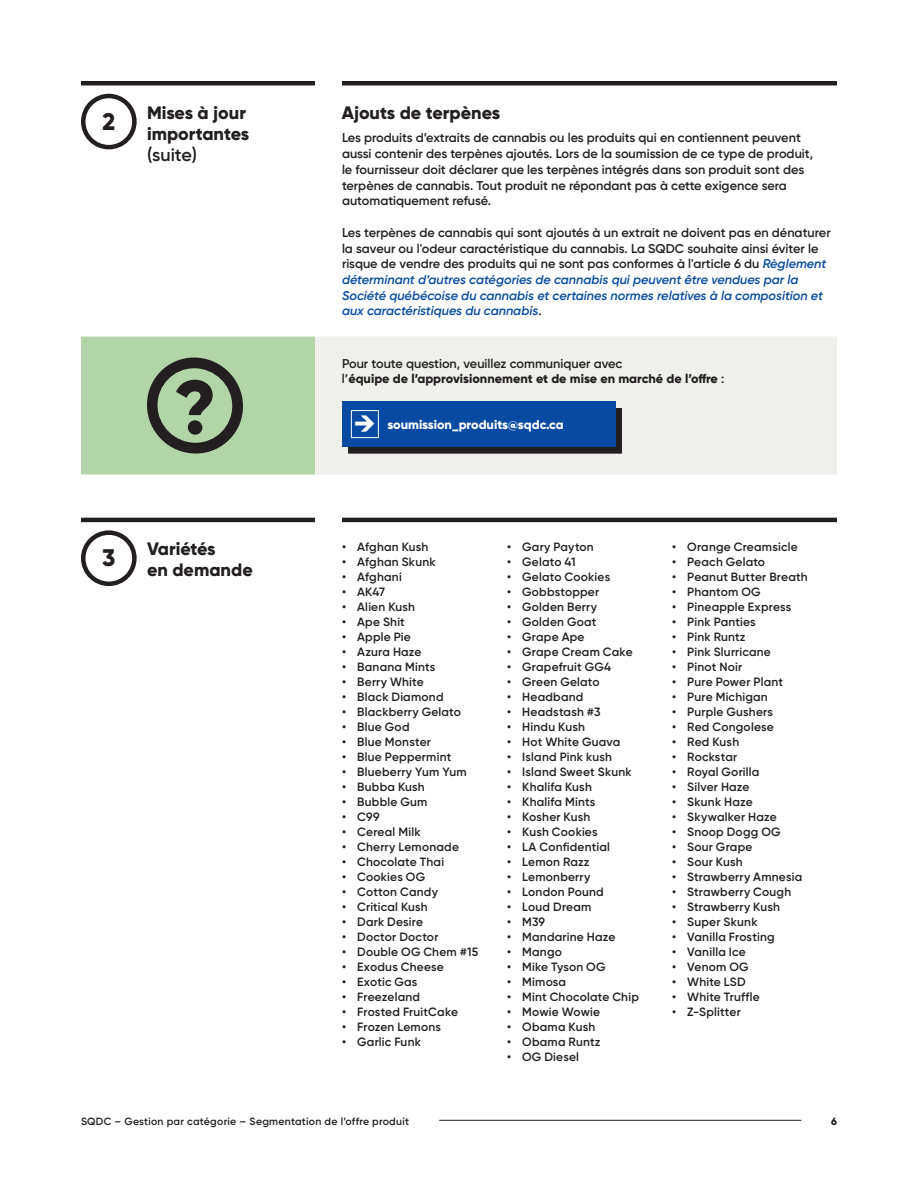
<style>
.page{position:relative;width:918px;height:1188px;background:#fff}
.page>*{position:absolute;margin:0;border:0;box-sizing:border-box;transform-origin:0 0}
.Texte_blanc{font:800 27px "Gilroy";color:#fff}
.Highlight2{font:800 24px "Gilroy";color:#231f20}
.T1{font:800 18px/21px "Gilroy";color:#231f20}
.T1-2{font:600 18px "Gilroy";letter-spacing:-.005em;color:#231f20}
.Texte{font:600 12.75px/15.8px "Gilroy";color:#231f20}
.Texte-2{font:800 12.75px/15.8px "Gilroy";color:#231f20}
.Texte-3{font:800 12.75px "Gilroy";color:#fff}
.t1{font:600 12px "Gilroy";letter-spacing:.015em;color:#231f20}
.t2{font:600 10.5px "Gilroy";letter-spacing:.025em;color:#231f20}
.t3{font:800 10.5px "Gilroy";color:#231f20}
.s1{font-style:italic;color:#084aa3}
.s2{font-weight:600}
</style>
<div class="page">
<div style="left:315px;top:337px;width:522px;height:137px;background:#eff0ec"></div>
<div style="left:342px;top:81px;width:495px;height:5px;background:#231f20"></div>
<div style="left:81px;top:81px;width:66px;height:5px;background:#231f20"></div>
<div style="left:147px;top:81px;width:168px;height:5px;background:#231f20"></div>
<div style="left:81px;top:94px;width:56px;height:55px;border:4px solid #231f20;border-radius:50%"></div>
<svg style="left:81px;top:337px;width:234px;height:138px"></svg>
<div style="left:348px;top:408px;width:274px;height:45px;background:#231f20"></div>
<div style="left:342px;top:401px;width:274px;height:46px;background:#084aa3"></div>
<svg style="left:351px;top:410px;width:28px;height:28px"></svg>
<hr style="left:81px;top:518px;width:66px;height:4px;background:#231f20">
<hr style="left:147px;top:518px;width:168px;height:4px;background:#231f20">
<hr style="left:342px;top:518px;width:165px;height:4px;background:#231f20">
<hr style="left:507px;top:518px;width:165px;height:4px;background:#231f20">
<hr style="left:672px;top:518px;width:165px;height:4px;background:#231f20">
<div style="left:81px;top:530px;width:56px;height:56px;border:4px solid #231f20;border-radius:50%"></div>
<hr style="left:439px;top:1120px;width:362px;height:1px;background:#231f20">
<p class="Highlight2" style="left:102px;top:106px;width:14px">2</p>
<p class="T1" style="left:147px;top:102px;width:104px">Mises à jour importantes</p>
<p class="T1-2" style="left:147px;top:143px;width:52px">(suite)</p>
<p class="T1" style="left:342px;top:102px;width:160px">Ajouts de terpènes</p>
<p class="Texte" style="left:342px;top:130px;width:473px">Les produits d’extraits de cannabis ou les produits qui en contiennent peuvent aussi contenir des terpènes ajoutés. Lors de la soumission de ce type de produit, le fournisseur doit déclarer que les terpènes intégrés dans son produit sont des terpènes de cannabis. Tout produit ne répondant pas à cette exigence sera automatiquement refusé.</p>
<p class="Texte" style="left:342px;top:224px;width:490px">Les terpènes de cannabis qui sont ajoutés à un extrait ne doivent pas en dénaturer la saveur ou l'odeur caractéristique du cannabis. La SQDC souhaite ainsi éviter le risque de vendre des produits qui ne sont pas conformes à l'article 6 du <span class="s1">Règlement déterminant d’autres catégories de cannabis qui peuvent être vendues par la Société québécoise du cannabis et certaines normes relatives à la composition et aux caractéristiques du cannabis</span>.</p>
<p class="Texte-2" style="left:342px;top:355px;width:384px"><span class="s2">Pour toute question, veuillez communiquer avec<br>l’</span>équipe de l’approvisionnement et de mise en marché de l’offre <span class="s2">:</span></p>
<p class="Texte_blanc" style="left:354px;top:407px;width:23px">→</p>
<p class="Texte-3" style="left:387px;top:417px;width:178px">soumission_produits@sqdc.ca</p>
<p class="Highlight2" style="left:102px;top:543px;width:15px">3</p>
<p class="T1" style="left:147px;top:538px;width:107px">Variétés<br>en demande</p>
<p class="t1" style="left:342px;top:539px;width:88px">• Afghan Kush</p>
<p class="t1" style="left:342px;top:554px;width:95px">• Afghan Skunk</p>
<p class="t1" style="left:342px;top:569px;width:61px">• Afghani</p>
<p class="t1" style="left:342px;top:584px;width:44px">• AK47</p>
<p class="t1" style="left:342px;top:599px;width:75px">• Alien Kush</p>
<p class="t1" style="left:342px;top:614px;width:64px">• Ape Shit</p>
<p class="t1" style="left:342px;top:629px;width:70px">• Apple Pie</p>
<p class="t1" style="left:342px;top:644px;width:81px">• Azura Haze</p>
<p class="t1" style="left:342px;top:659px;width:95px">• Banana Mints</p>
<p class="t1" style="left:342px;top:674px;width:83px">• Berry White</p>
<p class="t1" style="left:342px;top:689px;width:103px">• Black Diamond</p>
<p class="t1" style="left:342px;top:704px;width:121px">• Blackberry Gelato</p>
<p class="t1" style="left:342px;top:719px;width:69px">• Blue God</p>
<p class="t1" style="left:342px;top:734px;width:91px">• Blue Monster</p>
<p class="t1" style="left:342px;top:749px;width:111px">• Blue Peppermint</p>
<p class="t1" style="left:342px;top:764px;width:126px">• Blueberry Yum Yum</p>
<p class="t1" style="left:342px;top:779px;width:84px">• Bubba Kush</p>
<p class="t1" style="left:342px;top:794px;width:87px">• Bubble Gum</p>
<p class="t1" style="left:342px;top:809px;width:39px">• C99</p>
<p class="t1" style="left:342px;top:824px;width:80px">• Cereal Milk</p>
<p class="t1" style="left:342px;top:839px;width:119px">• Cherry Lemonade</p>
<p class="t1" style="left:342px;top:854px;width:104px">• Chocolate Thai</p>
<p class="t1" style="left:342px;top:869px;width:85px">• Cookies OG</p>
<p class="t1" style="left:342px;top:884px;width:97px">• Cotton Candy</p>
<p class="t1" style="left:342px;top:899px;width:87px">• Critical Kush</p>
<p class="t1" style="left:342px;top:914px;width:83px">• Dark Desire</p>
<p class="t1" style="left:342px;top:929px;width:98px">• Doctor Doctor</p>
<p class="t1" style="left:342px;top:944px;width:138px">• Double OG Chem #15</p>
<p class="t1" style="left:342px;top:959px;width:103px">• Exodus Cheese</p>
<p class="t1" style="left:342px;top:974px;width:77px">• Exotic Gas</p>
<p class="t1" style="left:342px;top:989px;width:80px">• Freezeland</p>
<p class="t1" style="left:342px;top:1004px;width:118px">• Frosted FruitCake</p>
<p class="t1" style="left:342px;top:1019px;width:101px">• Frozen Lemons</p>
<p class="t1" style="left:342px;top:1034px;width:80px">• Garlic Funk</p>
<p class="t1" style="left:507px;top:539px;width:88px">• Gary Payton</p>
<p class="t1" style="left:507px;top:554px;width:70px">• Gelato 41</p>
<p class="t1" style="left:507px;top:569px;width:105px">• Gelato Cookies</p>
<p class="t1" style="left:507px;top:584px;width:94px">• Gobbstopper</p>
<p class="t1" style="left:507px;top:599px;width:91px">• Golden Berry</p>
<p class="t1" style="left:507px;top:614px;width:91px">• Golden Goat</p>
<p class="t1" style="left:507px;top:629px;width:79px">• Grape Ape</p>
<p class="t1" style="left:507px;top:644px;width:127px">• Grape Cream Cake</p>
<p class="t1" style="left:507px;top:659px;width:106px">• Grapefruit GG4</p>
<p class="t1" style="left:507px;top:674px;width:94px">• Green Gelato</p>
<p class="t1" style="left:507px;top:689px;width:78px">• Headband</p>
<p class="t1" style="left:507px;top:704px;width:95px">• Headstash #3</p>
<p class="t1" style="left:507px;top:719px;width:80px">• Hindu Kush</p>
<p class="t1" style="left:507px;top:734px;width:115px">• Hot White Guava</p>
<p class="t1" style="left:507px;top:749px;width:107px">• Island Pink kush</p>
<p class="t1" style="left:507px;top:764px;width:126px">• Island Sweet Skunk</p>
<p class="t1" style="left:507px;top:779px;width:86px">• Khalifa Kush</p>
<p class="t1" style="left:507px;top:794px;width:90px">• Khalifa Mints</p>
<p class="t1" style="left:507px;top:809px;width:85px">• Kosher Kush</p>
<p class="t1" style="left:507px;top:824px;width:92px">• Kush Cookies</p>
<p class="t1" style="left:507px;top:839px;width:105px">• LA Confidential</p>
<p class="t1" style="left:507px;top:854px;width:84px">• Lemon Razz</p>
<p class="t1" style="left:507px;top:869px;width:85px">• Lemonberry</p>
<p class="t1" style="left:507px;top:884px;width:98px">• London Pound</p>
<p class="t1" style="left:507px;top:899px;width:86px">• Loud Dream</p>
<p class="t1" style="left:507px;top:914px;width:40px">• M39</p>
<p class="t1" style="left:507px;top:929px;width:110px">• Mandarine Haze</p>
<p class="t1" style="left:507px;top:944px;width:56px">• Mango</p>
<p class="t1" style="left:507px;top:959px;width:100px">• Mike Tyson OG</p>
<p class="t1" style="left:507px;top:974px;width:61px">• Mimosa</p>
<p class="t1" style="left:507px;top:989px;width:133px">• Mint Chocolate Chip</p>
<p class="t1" style="left:507px;top:1004px;width:95px">• Mowie Wowie</p>
<p class="t1" style="left:507px;top:1019px;width:90px">• Obama Kush</p>
<p class="t1" style="left:507px;top:1034px;width:95px">• Obama Runtz</p>
<p class="t1" style="left:507px;top:1049px;width:74px">• OG Diesel</p>
<p class="t1" style="left:672px;top:539px;width:127px">• Orange Creamsicle</p>
<p class="t1" style="left:672px;top:554px;width:95px">• Peach Gelato</p>
<p class="t1" style="left:672px;top:569px;width:137px">• Peanut Butter Breath</p>
<p class="t1" style="left:672px;top:584px;width:90px">• Phantom OG</p>
<p class="t1" style="left:672px;top:599px;width:121px">• Pineapple Express</p>
<p class="t1" style="left:672px;top:614px;width:85px">• Pink Panties</p>
<p class="t1" style="left:672px;top:629px;width:75px">• Pink Runtz</p>
<p class="t1" style="left:672px;top:644px;width:100px">• Pink Slurricane</p>
<p class="t1" style="left:672px;top:659px;width:72px">• Pinot Noir</p>
<p class="t1" style="left:672px;top:674px;width:113px">• Pure Power Plant</p>
<p class="t1" style="left:672px;top:689px;width:97px">• Pure Michigan</p>
<p class="t1" style="left:672px;top:704px;width:103px">• Purple Gushers</p>
<p class="t1" style="left:672px;top:719px;width:103px">• Red Congolese</p>
<p class="t1" style="left:672px;top:734px;width:69px">• Red Kush</p>
<p class="t1" style="left:672px;top:749px;width:67px">• Rockstar</p>
<p class="t1" style="left:672px;top:764px;width:89px">• Royal Gorilla</p>
<p class="t1" style="left:672px;top:779px;width:79px">• Silver Haze</p>
<p class="t1" style="left:672px;top:794px;width:82px">• Skunk Haze</p>
<p class="t1" style="left:672px;top:809px;width:106px">• Skywalker Haze</p>
<p class="t1" style="left:672px;top:824px;width:110px">• Snoop Dogg OG</p>
<p class="t1" style="left:672px;top:839px;width:82px">• Sour Grape</p>
<p class="t1" style="left:672px;top:854px;width:72px">• Sour Kush</p>
<p class="t1" style="left:672px;top:869px;width:132px">• Strawberry Amnesia</p>
<p class="t1" style="left:672px;top:884px;width:121px">• Strawberry Cough</p>
<p class="t1" style="left:672px;top:899px;width:110px">• Strawberry Kush</p>
<p class="t1" style="left:672px;top:914px;width:87px">• Super Skunk</p>
<p class="t1" style="left:672px;top:929px;width:104px">• Vanilla Frosting</p>
<p class="t1" style="left:672px;top:944px;width:75px">• Vanilla Ice</p>
<p class="t1" style="left:672px;top:959px;width:78px">• Venom OG</p>
<p class="t1" style="left:672px;top:974px;width:75px">• White LSD</p>
<p class="t1" style="left:672px;top:989px;width:89px">• White Truffle</p>
<p class="t1" style="left:672px;top:1004px;width:70px">• Z-Splitter</p>
<p class="t2" style="left:81px;top:1115px;width:330px">SQDC – Gestion par catégorie – Segmentation de l’offre produit</p>
<p class="t3" style="left:831px;top:1114px;width:7px">6</p>
</div>
